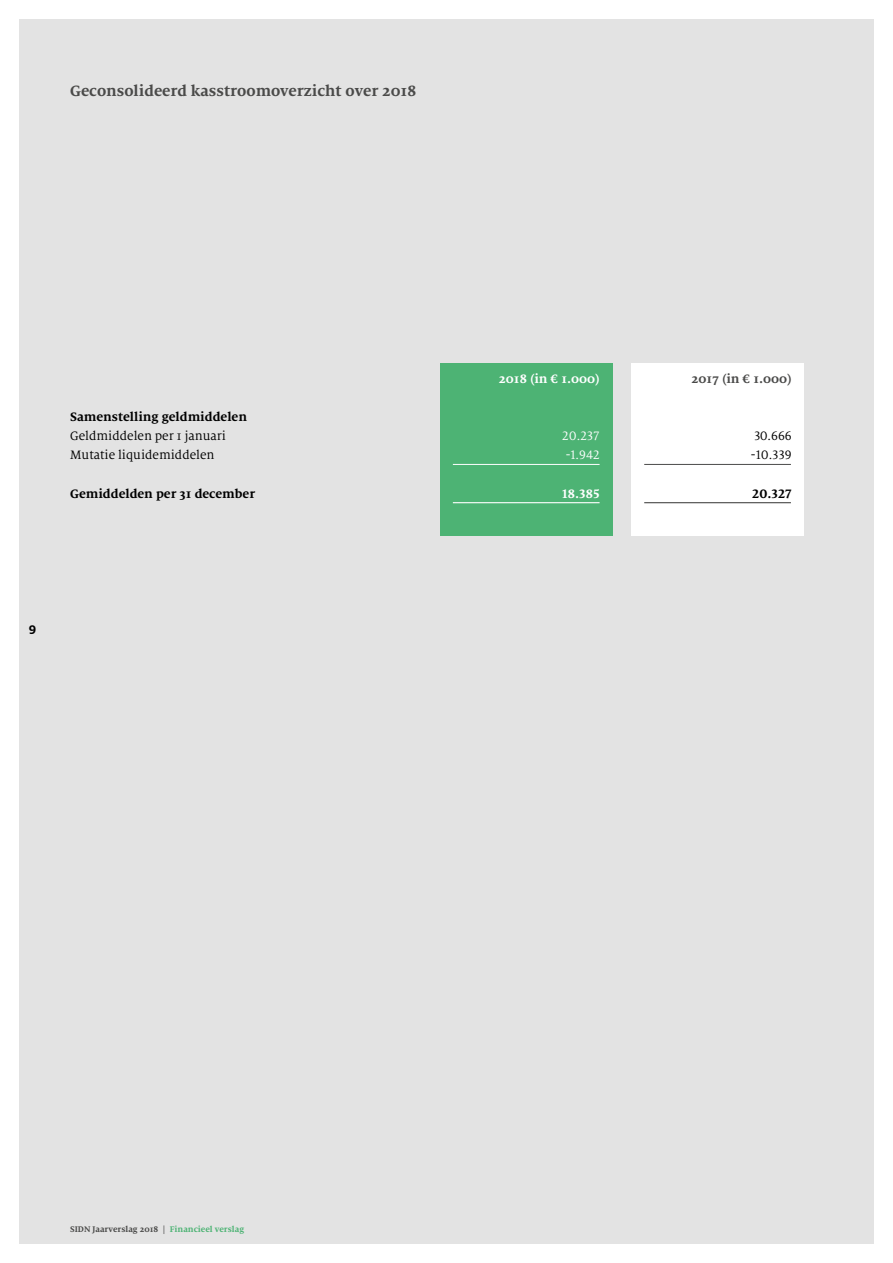
<style>
.page{position:relative;width:893px;height:1263px;background:#fff}
.page>*{position:absolute;margin:0;border:0;box-sizing:border-box;transform-origin:0 0}
.Inleiding{font:700 16.5px "Milo Serif OT";color:#4a4a49}
.Inleiding-2{font:13.5px "Milo Serif OT";color:#000}
.Inleiding-3{font:700 13.5px "Milo Serif OT";color:#000}
.Inleiding-4{font:700 13.5px "Milo Serif OT";color:#fff}
.Inleiding-5{font:700 13.5px "Milo Serif OT";color:#4a4a49}
.Inleiding-6{font:13.5px "Milo Serif OT";letter-spacing:.02em;color:#fff}
.t1{font:700 13.5px "Milo OT";color:#000}
.t2{font:700 9px "Milo Serif OT";color:#4a4a49}
.s1{color:#4db374}
</style>
<div class="page">
<div style="left:19px;top:19px;width:855px;height:1225px;background:#e3e3e3"></div>
<div style="left:440px;top:364px;width:172px;height:172px;background:#4db374"></div>
<div style="left:631px;top:364px;width:173px;height:172px;background:#fff"></div>
<hr style="left:644px;top:502px;width:147px;height:1px;background:#4a4a49">
<hr style="left:453px;top:502px;width:147px;height:1px;background:#fff">
<hr style="left:644px;top:464px;width:147px;height:1px;background:#4a4a49">
<hr style="left:453px;top:464px;width:147px;height:1px;background:#fff">
<p class="Inleiding" style="left:70px;top:81px;width:348px">Geconsolideerd kasstroomoverzicht over 2018</p>
<p class="Inleiding-4" style="left:499px;top:371px;width:102px">2018 (in € 1.000)</p>
<p class="Inleiding-5" style="left:692px;top:371px;width:102px">2017 (in € 1.000)</p>
<p class="Inleiding-3" style="left:70px;top:409px;width:178px">Samenstelling geldmiddelen</p>
<p class="Inleiding-2" style="left:70px;top:429px;width:157px">Geldmiddelen per 1 januari</p>
<p class="Inleiding-6" style="left:562px;top:429px;width:39px">20.237</p>
<p class="Inleiding-2" style="left:754px;top:429px;width:39px">30.666</p>
<p class="Inleiding-2" style="left:70px;top:448px;width:146px">Mutatie liquidemiddelen</p>
<p class="Inleiding-6" style="left:566px;top:448px;width:35px">-1.942</p>
<p class="Inleiding-2" style="left:751px;top:448px;width:43px">-10.339</p>
<p class="Inleiding-3" style="left:70px;top:486px;width:186px">Gemiddelden per 31 december</p>
<p class="Inleiding-4" style="left:562px;top:486px;width:39px">18.385</p>
<p class="Inleiding-3" style="left:752px;top:486px;width:41px">20.327</p>
<p class="t1" style="left:29px;top:619px;width:9px">9</p>
<p class="t2" style="left:70px;top:1224px;width:175px">SIDN Jaarverslag 2018 | <span class="s1">Financieel verslag</span></p>
</div>
